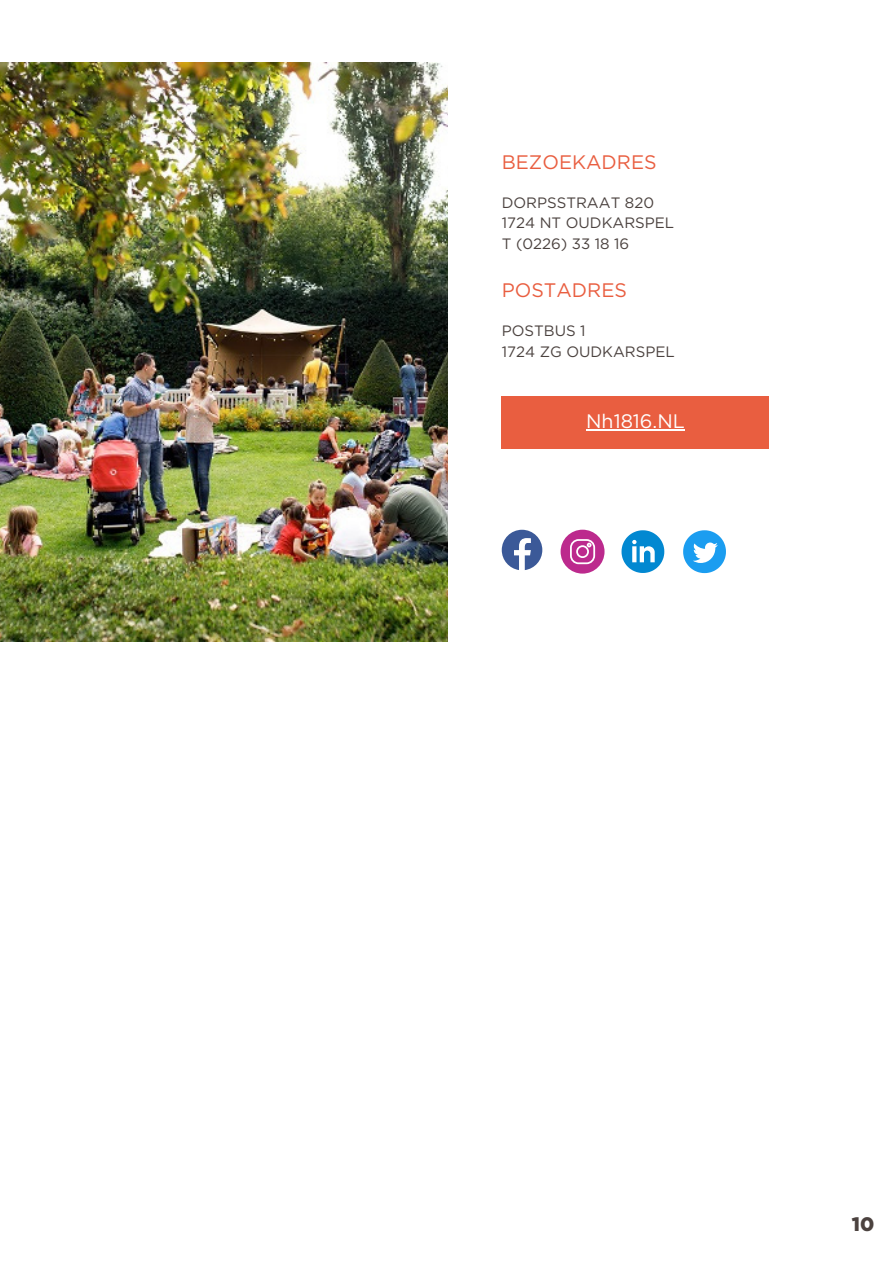
<style>
.page{position:relative;width:894px;height:1264px;background:#fff}
.page>*{position:absolute;margin:0;border:0;box-sizing:border-box;transform-origin:0 0}
.t1{font:19.5px "Gotham";color:#e95e40}
.t2{font:19.5px "Gotham";color:#fff}
.t3{font:900 19.5px "Gotham";color:#4b423f}
.t4{font:15px "Gotham";color:#4b423f}
</style>
<div class="page">
<div style="left:501px;top:395px;width:267px;height:53px;background:#e95e40"></div>
<svg style="left:501px;top:529px;width:41px;height:41px"></svg>
<svg style="left:560px;top:529px;width:44px;height:44px"></svg>
<svg style="left:621px;top:530px;width:43px;height:43px"></svg>
<svg style="left:683px;top:530px;width:42px;height:43px"></svg>
<img style="left:0;top:62px;width:447px;height:579px">
<hr style="left:586px;top:429px;width:98px;height:1px;background:#fff">
<p class="t1" style="left:501px;top:153px;width:156px">BEZOEKADRES</p>
<p class="t4" style="left:501px;top:196px;width:154px">DORPSSTRAAT 820</p>
<p class="t4" style="left:501px;top:216px;width:174px">1724 NT OUDKARSPEL</p>
<p class="t4" style="left:501px;top:237px;width:129px">T (0226) 33 18 16</p>
<p class="t1" style="left:501px;top:281px;width:127px">POSTADRES</p>
<p class="t4" style="left:501px;top:324px;width:85px">POSTBUS 1</p>
<p class="t4" style="left:501px;top:345px;width:174px">1724 ZG OUDKARSPEL</p>
<p class="t2" style="left:586px;top:412px;width:100px">Nh1816.NL</p>
<p class="t3" style="left:851px;top:1215px;width:24px">10</p>
</div>
